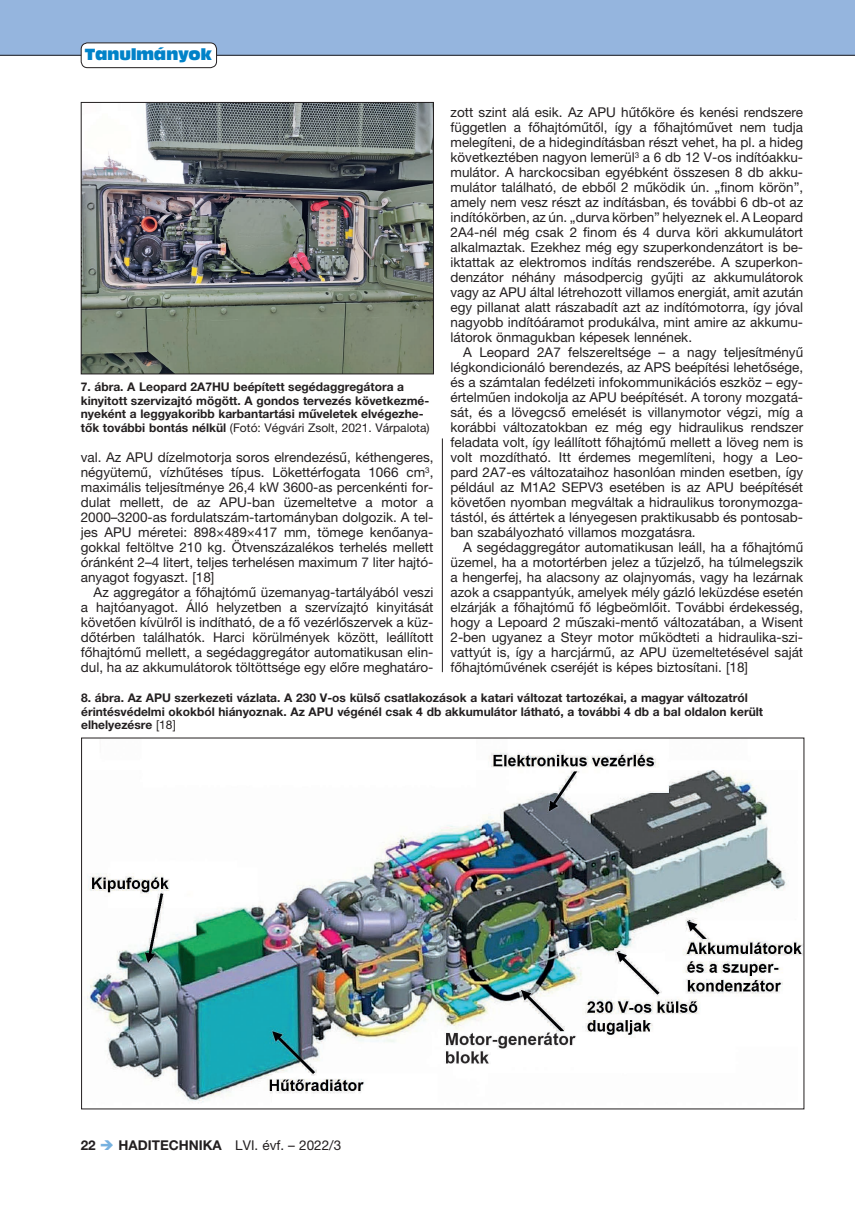
<style>
.page{position:relative;width:855px;height:1212px;background:#fff}
.page>*{position:absolute;margin:0;border:0;box-sizing:border-box;transform-origin:0 0}
.t1{font:15px "Antique Olive Compact";letter-spacing:-.02em;color:#0082c8}
.t2{font:13.5px/15px "Helvetica Neue LT Pro";color:#231f20;text-align:justify}
.t3{font:700 12px/13.5px "Helvetica Neue LT Pro";color:#231f20}
.s1{font-weight:400}
.s2{font-weight:700}
.s3{color:#76b1df}
</style>
<div class="page">
<div style="left:0;top:0;width:855px;height:55px;background:#95b5de"></div>
<hr style="left:0;top:55px;width:855px;height:1px;background:#231f20">
<div style="left:81px;top:43px;width:135px;height:25px;background:#fff;border-radius:6px"></div>
<div style="left:81px;top:43px;width:136px;height:25px;border:1px solid #231f20;border-radius:6px"></div>
<img style="left:83px;top:104px;width:349px;height:268px">
<div style="left:81px;top:102px;width:353px;height:272px;border:1px solid #231f20"></div>
<img style="left:87px;top:752px;width:715px;height:350px">
<hr style="left:442px;top:438px;width:1px;height:234px;background:#231f20">
<p class="t1" style="left:85px;top:44px;width:129px">Tanulmányok</p>
<p class="t3" style="left:81px;top:380px;width:350px">7. ábra. A Leopard 2A7HU beépített segédaggregátora a kinyitott szervizajtó mögött. A gondos tervezés következmé&shy;nyeként a leggyakoribb karbantartási műveletek elvégezhe&shy;tők további bontás nélkül <span class="s1">(Fotó: Végvári Zsolt, 2021. Várpalota)</span></p>
<p class="t2" style="left:81px;top:450px;width:354px">val. Az APU dízelmotorja soros elrendezésű, kéthengeres, négyütemű, vízhűtéses típus. Lökettérfogata 1066 cm<sup>3</sup>, maximális teljesítménye 26,4 kW 3600-as percenkénti for&shy;dulat mellett, de az APU-ban üzemeltetve a motor a 2000–3200-as fordulatszám-tartományban dolgozik. A tel&shy;jes APU méretei: 898×489×417 mm, tömege kenőanya&shy;gokkal feltöltve 210 kg. Ötvenszázalékos terhelés mellett óránként 2–4 litert, teljes terhelésen maximum 7 liter hajtó&shy;anyagot fogyaszt. [18]</p>
<p class="t2" style="left:81px;top:585px;width:354px;text-indent:13px">Az aggregátor a főhajtómű üzemanyag-tartályából veszi a hajtóanyagot. Álló helyzetben a szervízajtó kinyitását követően kívülről is indítható, de a fő vezérlőszervek a küz&shy;dőtérben találhatók. Harci körülmények között, leállított főhajtómű mellett, a segédaggregátor automatikusan elin&shy;dul, ha az akkumulátorok töltöttsége egy előre meghatáro-</p>
<p class="t2" style="left:450px;top:105px;width:354px">zott szint alá esik. Az APU hűtőköre és kenési rendszere független a főhajtóműtől, így a főhajtóművet nem tudja melegíteni, de a hidegindításban részt vehet, ha pl. a hideg következtében nagyon lemerül<sup>3</sup> a 6 db 12 V-os indítóakku&shy;mulátor. A harckocsiban egyébként összesen 8 db akku&shy;mulátor található, de ebből 2 működik ún. „finom körön”, amely nem vesz részt az indításban, és további 6 db-ot az indítókörben, az ún. „durva körben” helyeznek el. A Leopard 2A4-nél még csak 2 finom és 4 durva köri akkumulátort alkalmaztak. Ezekhez még egy szuperkondenzátort is be&shy;iktattak az elektromos indítás rendszerébe. A szuperkon&shy;denzátor néhány másodpercig gyűjti az akkumulátorok vagy az APU által létrehozott villamos energiát, amit azután egy pillanat alatt rászabadít azt az indítómotorra, így jóval nagyobb indítóáramot produkálva, mint amire az akkumu&shy;látorok önmagukban képesek lennének.</p>
<p class="t2" style="left:450px;top:345px;width:354px;text-indent:13px">A Leopard 2A7 felszereltsége – a nagy teljesítményű légkondicionáló berendezés, az APS beépítési lehetősége, és a számtalan fedélzeti infokommunikációs eszköz – egy&shy;értelműen indokolja az APU beépítését. A torony mozgatá&shy;sát, és a lövegcső emelését is villanymotor végzi, míg a korábbi változatokban ez még egy hidraulikus rendszer feladata volt, így leállított főhajtómű mellett a löveg nem is volt mozdítható. Itt érdemes megemlíteni, hogy a Leo&shy;pard 2A7-es változataihoz hasonlóan minden esetben, így például az M1A2 SEPV3 esetében is az APU beépítését követően nyomban megváltak a hidraulikus toronymozga&shy;tástól, és áttértek a lényegesen praktikusabb és pontosab&shy;ban szabályozható villamos mozgatásra.</p>
<p class="t2" style="left:450px;top:540px;width:354px;text-indent:13px">A segédaggregátor automatikusan leáll, ha a főhajtómű üzemel, ha a motortérben jelez a tűzjelző, ha túlmelegszik a hengerfej, ha alacsony az olajnyomás, vagy ha lezárnak azok a csappantyúk, amelyek mély gázló leküzdése esetén elzárják a főhajtómű fő légbeömlőit. További érdekesség, hogy a Lepoard 2 műszaki-mentő változatában, a Wisent 2-ben ugyanez a Steyr motor működteti a hidraulika-szi&shy;vattyút is, így a harcjármű, az APU üzemeltetésével saját főhajtóművének cseréjét is képes biztosítani. [18]</p>
<p class="t3" style="left:81px;top:691px;width:683px">8. ábra. Az APU szerkezeti vázlata. A 230 V-os külső csatlakozások a katari változat tartozékai, a magyar változatról érintésvédelmi okokból hiányoznak. Az APU végénél csak 4 db akkumulátor látható, a további 4 db a bal oldalon került elhelyezésre <span class="s1">[18]</span></p>
<p class="t2" style="left:81px;top:1137px;width:262px"><span class="s2">22</span> <span class="s3">➔</span> <span class="s2">HADITECHNIKA</span> LVI. évf. – 2022/3</p>
</div>
